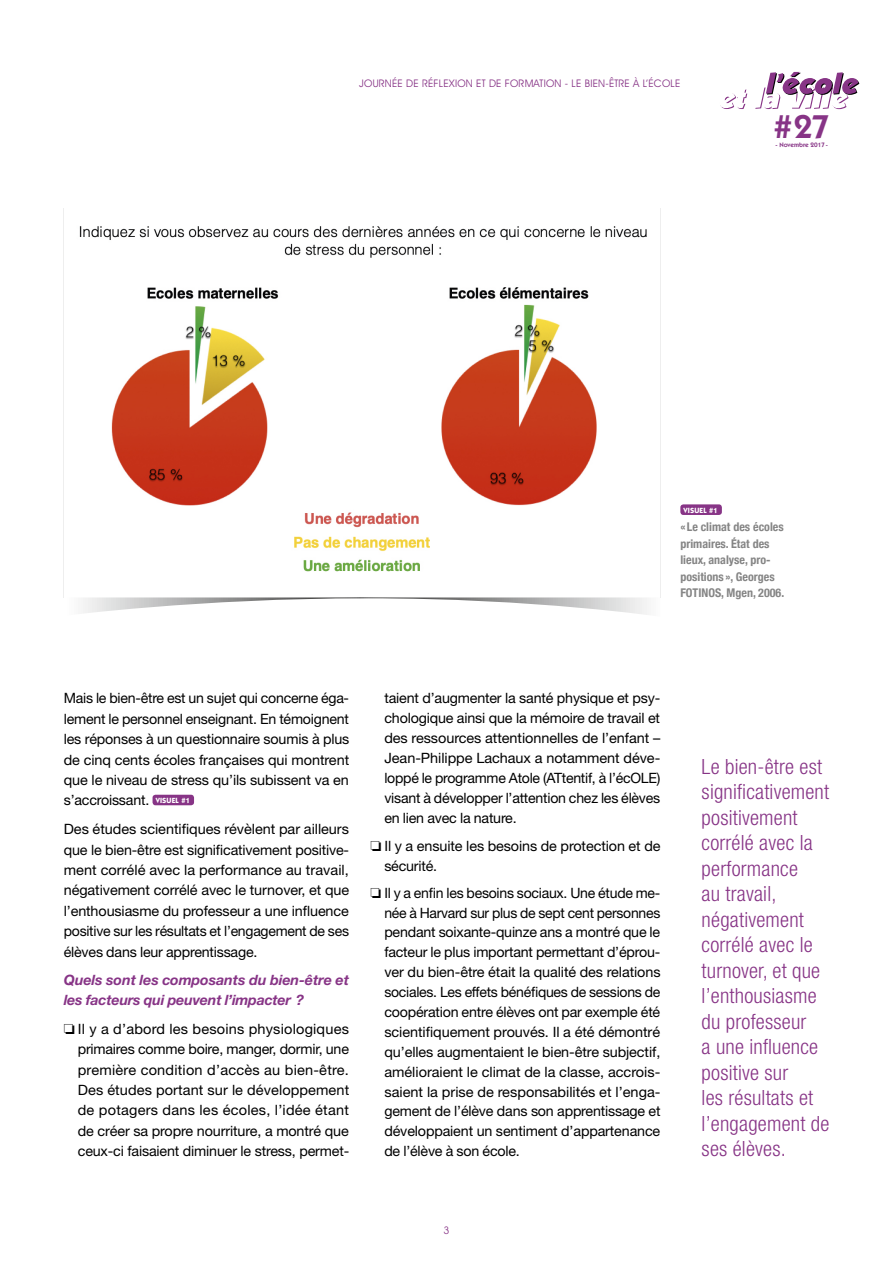
<style>
.page{position:relative;width:893px;height:1263px;background:#fff}
.page>*{position:absolute;margin:0;border:0;box-sizing:border-box;transform-origin:0 0}
.t1{font:600 33.15px "Itc Kabel";color:#873486}
.t2{font:300 condensed 21px/25.5px "Helvetica Neue";letter-spacing:.01em;color:#873486}
.t3{font:14.25px/20px "Helvetica Neue";letter-spacing:-.01em;color:#000;text-align:justify}
.t4{font:italic 700 14.25px/20.4px "Helvetica Neue";letter-spacing:-.01em;color:#873486}
.t5{font:700 condensed 12px/16.5px "Helvetica Neue";color:#858585}
.t6{font:10.5px "Avant Garde IT Cby BT";letter-spacing:.02em;color:#873486}
.t7{font:700 7.5px "Itc Kabel";letter-spacing:.02em;color:#fff}
.t8{font:600 6.45px "Itc Kabel";color:#873486}
</style>
<div class="page">
<svg style="left:720px;top:89px;width:27px;height:20px"></svg>
<svg style="left:755px;top:72px;width:104px;height:37px"></svg>
<div style="left:153px;top:795px;width:41px;height:10px;background:#873486;border-radius:3px"></div>
<div style="left:680px;top:504px;width:42px;height:11px;background:#873486;border-radius:3px"></div>
<img style="left:79px;top:226px;width:568px;height:346px">
<svg style="left:83px;top:597px;width:564px;height:18px"></svg>
<p class="t6" style="left:359px;top:77px;width:323px">JOURNÉE DE RÉFLEXION ET DE FORMATION - LE BIEN-ÊTRE À L’ÉCOLE</p>
<h1 class="t1" style="left:774px;top:107px;width:57px">#27</h1>
<p class="t8" style="left:775px;top:141px;width:54px">- Novembre 2017-</p>
<p class="t7" style="left:683px;top:505px;width:36px">VISUEL #1</p>
<p class="t5" style="left:680px;top:518px;width:105px">« Le climat des écoles primaires. État des lieux, analyse, pro&shy;positions », Georges<br>FOTINOS, Mgen, 2006.</p>
<p class="t3" style="left:64px;top:688px;width:287px;line-height:20.4px">Mais le bien-être est un sujet qui concerne éga&shy;lement le personnel enseignant. En témoignent les réponses à un questionnaire soumis à plus de cinq cents écoles françaises qui montrent que le niveau de stress qu’ils subissent va en s’accroissant. <sup>VISUEL</sup> <sup>#1</sup></p>
<p class="t3" style="left:64px;top:819px;width:287px;line-height:20.4px">Des études scientifiques révèlent par ailleurs que le bien-être est significativement positive&shy;ment corrélé avec la performance au travail, négativement corrélé avec le turnover, et que l’enthousiasme du professeur a une influence positive sur les résultats et l’engagement de ses élèves dans leur apprentissage.</p>
<p class="t4" style="left:64px;top:969px;width:287px">Quels sont les composants du bien-être et les facteurs qui peuvent l’impacter ?</p>
<p class="t3" style="left:78px;top:1018px;width:273px;line-height:20.4px;text-indent:-14px">❏ Il y a d’abord les besoins physiologiques primaires comme boire, manger, dormir, une première condition d’accès au bien-être.<br>Des études portant sur le développement de potagers dans les écoles, l’idée étant de créer sa propre nourriture, a montré que ceux-ci faisaient diminuer le stress, permet-</p>
<p class="t3" style="left:384px;top:688px;width:278px">taient d’augmenter la santé physique et psy&shy;chologique ainsi que la mémoire de travail et des ressources attentionnelles de l’enfant – Jean-Philippe Lachaux a notamment déve&shy;loppé le programme Atole (ATtentif, à l’écOLE) visant à développer l’attention chez les élèves en lien avec la nature.</p>
<p class="t3" style="left:384px;top:835px;width:278px;text-indent:-14px">❏ Il y a ensuite les besoins de protection et de sécurité.</p>
<p class="t3" style="left:384px;top:882px;width:278px;text-indent:-14px">❏ Il y a enfin les besoins sociaux. Une étude me&shy;née à Harvard sur plus de sept cent personnes pendant soixante-quinze ans a montré que le facteur le plus important permettant d’éprou&shy;ver du bien-être était la qualité des relations sociales. Les effets bénéfiques de sessions de coopération entre élèves ont par exemple été scientifiquement prouvés. Il a été démontré qu’elles augmentaient le bien-être subjectif, amélioraient le climat de la classe, accrois&shy;saient la prise de responsabilités et l’enga&shy;gement de l’élève dans son apprentissage et développaient un sentiment d’appartenance de l’élève à son école.</p>
<p class="t6" style="left:443px;top:1224px;width:7px">3</p>
<p class="t2" style="left:702px;top:753px;width:129px">Le bien-être est significativement positivement corrélé avec la performance<br>au travail, négativement corrélé avec le turnover, et que l’enthousiasme du professeur<br>a une influence positive sur<br>les résultats et l’engagement de ses élèves.</p>
</div>
